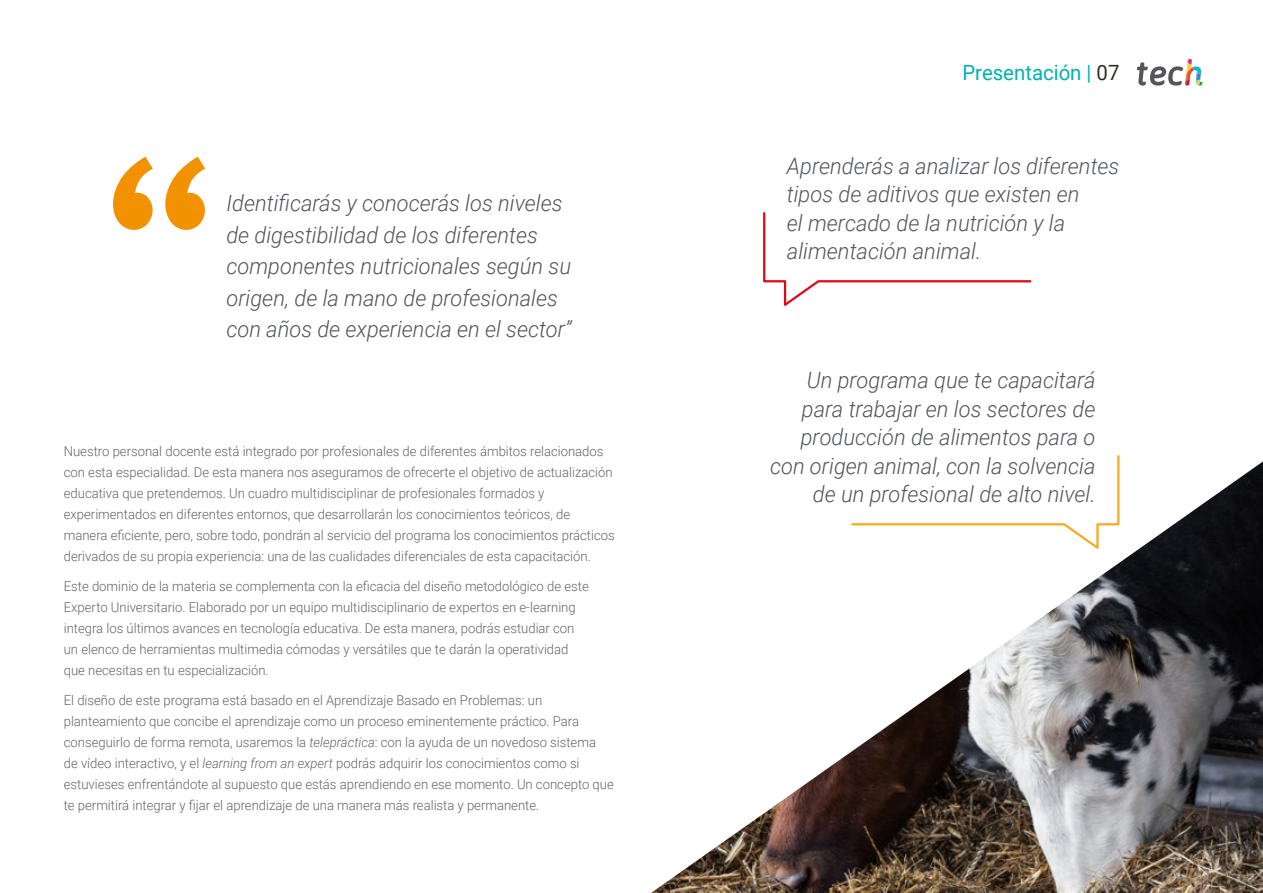
<style>
.page{position:relative;width:1263px;height:893px;background:#fff}
.page>*{position:absolute;margin:0;border:0;box-sizing:border-box;transform-origin:0 0}
.t1{font:italic 300 22.5px/28.5px "Roboto";color:#52555b}
.t2{font:21px "Roboto";color:#00b2af}
.t3{font:300 13.5px/21px "Roboto";color:#61646a}
.s1{font-style:italic}
.s2{color:#312e20}
</style>
<div class="page">
<img style="left:651px;top:461px;width:612px;height:432px">
<svg style="left:113px;top:157px;width:92px;height:73px"></svg>
<svg style="left:849px;top:455px;width:271px;height:97px"></svg>
<svg style="left:763px;top:212px;width:268px;height:94px"></svg>
<svg style="left:1137px;top:59px;width:65px;height:27px"></svg>
<h1 class="t1" style="left:226px;top:187px;width:347px;line-height:31.5px">Identificarás y conocerás los niveles de digestibilidad de los diferentes componentes nutricionales según su origen, de la mano de profesionales con años de experiencia en el sector”</h1>
<p class="t3" style="left:64px;top:441px;width:552px">Nuestro personal docente está integrado por profesionales de diferentes ámbitos relacionados con esta especialidad. De esta manera nos aseguramos de ofrecerte el objetivo de actualización educativa que pretendemos. Un cuadro multidisciplinar de profesionales formados y experimentados en diferentes entornos, que desarrollarán los conocimientos teóricos, de manera eficiente, pero, sobre todo, pondrán al servicio del programa los conocimientos prácticos derivados de su propia experiencia: una de las cualidades diferenciales de esta capacitación.</p>
<p class="t3" style="left:64px;top:575px;width:526px">Este dominio de la materia se complementa con la eficacia del diseño metodológico de este Experto Universitario. Elaborado por un equipo multidisciplinario de expertos en e-learning integra los últimos avances en tecnología educativa. De esta manera, podrás estudiar con un elenco de herramientas multimedia cómodas y versátiles que te darán la operatividad que necesitas en tu especialización.</p>
<p class="t3" style="left:64px;top:689px;width:552px">El diseño de este programa está basado en el Aprendizaje Basado en Problemas: un planteamiento que concibe el aprendizaje como un proceso eminentemente práctico. Para conseguirlo de forma remota, usaremos la <span class="s1">telepráctica</span>: con la ayuda de un novedoso sistema<br>de vídeo interactivo, y el <span class="s1">learning from an expert</span> podrás adquirir los conocimientos como si estuvieses enfrentándote al supuesto que estás aprendiendo en ese momento. Un concepto que te permitirá integrar y fijar el aprendizaje de una manera más realista y permanente.</p>
<h2 class="t2" style="left:962px;top:57px;width:159px">Presentación | <span class="s2">07</span></h2>
<h1 class="t1" style="left:787px;top:150px;width:334px">Aprenderás a analizar los diferentes tipos de aditivos que existen en<br>el mercado de la nutrición y la alimentación animal.</h1>
<h1 class="t1" style="left:770px;top:365px;width:327px;text-align:right">Un programa que te capacitará para trabajar en los sectores de producción de alimentos para o con origen animal, con la solvencia de un profesional de alto nivel.</h1>
</div>
